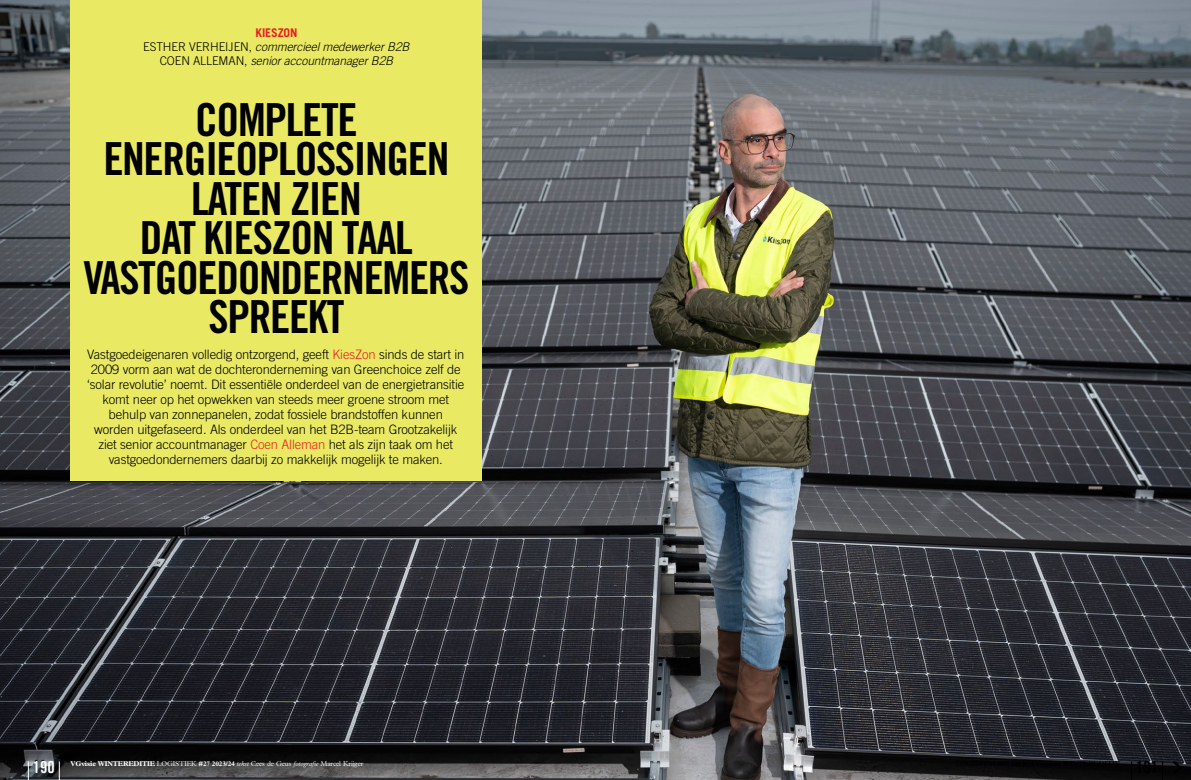
<style>
.page{position:relative;width:1191px;height:780px;background:#fff}
.page>*{position:absolute;margin:0;border:0;box-sizing:border-box;transform-origin:0 0}
.t1{font:45.5px/39.4px "Trade Gothic Bold Cond Twenty";letter-spacing:-.03em;color:#000;text-align:center}
.t2{font:16.5px "Trade Gothic Bold Cond Twenty";color:#000}
.t3{font:16.5px "Trade Gothic Bold Cond Twenty";color:#fff}
.t4{font:300 13px/15px "Trade Gothic";letter-spacing:-.01em;color:#000;text-align:center}
.t5{font:italic 300 12px/14px "Trade Gothic";letter-spacing:-.01em;color:#000;text-align:center}
.t6{font:300 7px "M Plantin";letter-spacing:-.02em;color:#fff}
.s1{font-weight:700;font-style:normal;color:#ed1d24}
.s2{font-style:normal}
.s3{color:#ed1d24}
.s4{font-weight:700}
.s5{font-style:italic}
</style>
<div class="page">
<img style="left:0;top:0;width:1191px;height:780px">
<div style="left:71px;top:0;width:411px;height:480px;background:#e9e964"></div>
<svg style="left:1171px;top:761px;width:10px;height:12px"></svg>
<svg style="left:28px;top:761px;width:1px;height:19px"></svg>
<svg style="left:59px;top:761px;width:1px;height:19px"></svg>
<svg style="left:1162px;top:761px;width:1px;height:19px"></svg>
<svg style="left:1131px;top:761px;width:1px;height:19px"></svg>
<p class="t5" style="left:143px;top:26px;width:268px"><span class="s1">KIESZON<br></span><span class="s2">ESTHER VERHEIJEN,</span> commercieel medewerker B2B<br><span class="s2">COEN ALLEMAN,</span> senior accountmanager B2B</p>
<h1 class="t1" style="left:83px;top:100px;width:387px">COMPLETE<br>ENERGIEOPLOSSINGEN<br>LATEN ZIEN<br>DAT KIESZON TAAL<br>VASTGOEDONDERNEMERS<br>SPREEKT</h1>
<p class="t4" style="left:87px;top:347px;width:379px">Vastgoedeigenaren volledig ontzorgend, geeft <span class="s3">KiesZon</span> sinds de start in 2009 vorm aan wat de dochteronderneming van Greenchoice zelf de ‘solar revolutie’ noemt. Dit essentiële onderdeel van de energietransitie komt neer op het opwekken van steeds meer groene stroom met behulp van zonnepanelen, zodat fossiele brandstoffen kunnen<br>worden uitgefaseerd. Als onderdeel van het B2B-team Grootzakelijk ziet senior accountmanager <span class="s3">Coen Alleman</span> het als zijn taak om het vastgoedondernemers daarbij zo makkelijk mogelijk te maken.</p>
<p class="t3" style="left:33px;top:757px;width:23px">190</p>
<p class="t6" style="left:71px;top:759px;width:294px"><span class="s4">VGVISIE WINTEREDITIE</span> LOGISTIEK <span class="s4">#27 2023/24</span> <span class="s5">tekst</span> Cees de Geus <span class="s5">fotografie</span> Marcel Krijger</p>
<p class="t2" style="left:1136px;top:757px;width:23px">191</p>
</div>
